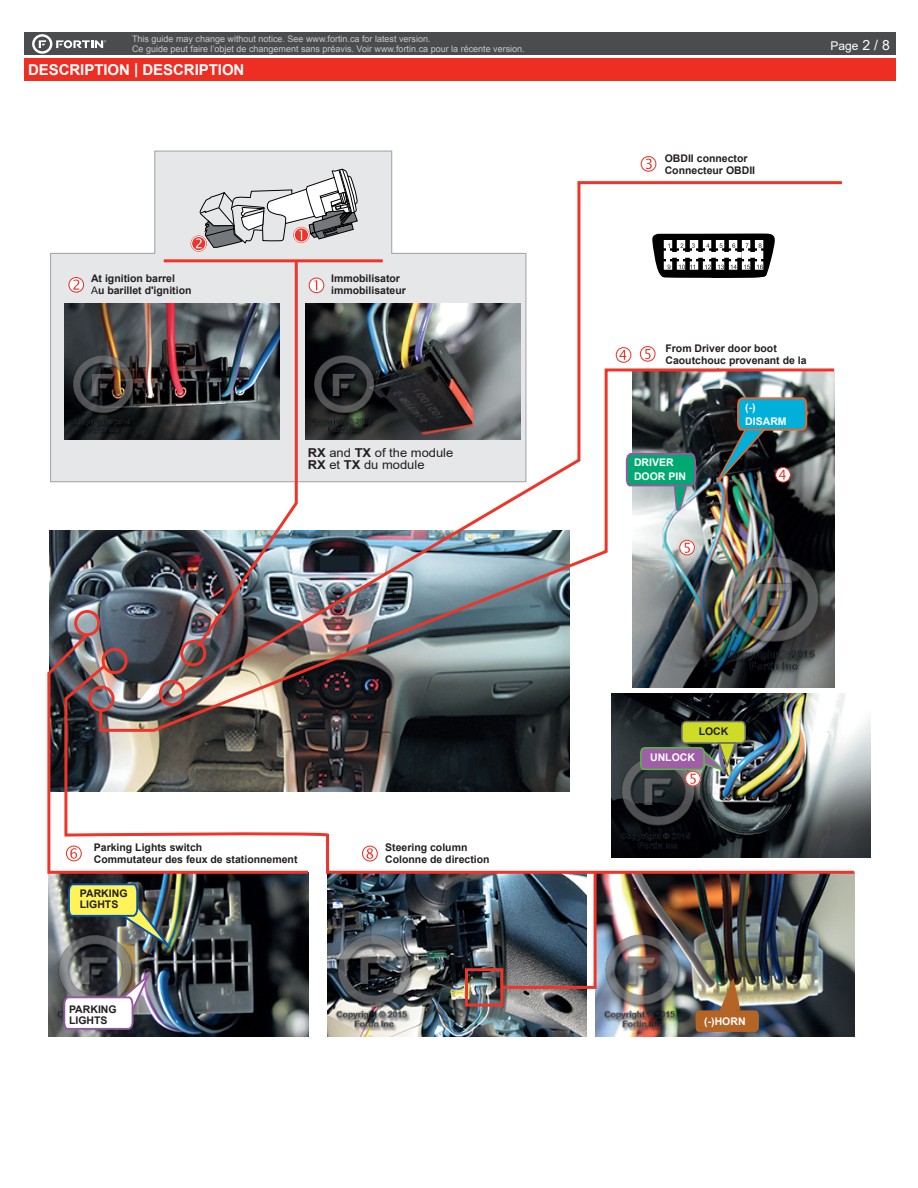
<style>
.page{position:relative;width:918px;height:1188px;background:#fff}
.page>*{position:absolute;margin:0;border:0;box-sizing:border-box;transform-origin:0 0}
.t1{font:700 15px "Arial";letter-spacing:-.005em;color:#fff}
.t2{font:12.3px/12.3px "Arial";color:#231f20;scale:1.06 1}
.t3{font:12px "Arial";color:#fff}
.t4{font:700 10.5px/12px "Arial";color:#231f20}
.t5{font:700 10.5px/14.2px "Arial";color:#fff}
.t6{font:9px/9.8px "Arial";color:#c7c8ca}
.s1{font-weight:400}
.s2{font-weight:700}
.s3{font-size:13.95px}
</style>
<div class="page">
<div style="left:24px;top:33px;width:872px;height:22px;background:#4b4c4d"></div>
<div style="left:24px;top:58px;width:872px;height:23px;background:#ee2e22"></div>
<svg style="left:32px;top:34px;width:74px;height:20px"></svg>
<svg style="left:50px;top:150px;width:343px;height:333px"></svg>
<img style="left:65px;top:303px;width:114px;height:137px">
<img style="left:857px;top:719px;width:13px;height:139px">
<img style="left:49px;top:875px;width:259px;height:162px">
<img style="left:50px;top:531px;width:48px;height:99px">
<svg style="left:641px;top:156px;width:15px;height:16px"></svg>
<svg style="left:68px;top:277px;width:16px;height:16px"></svg>
<svg style="left:191px;top:168px;width:167px;height:12px;background:#dedfe1"></svg>
<hr style="left:164px;top:259px;width:219px;height:3px;background:#ee3529">
<img style="left:62px;top:969px;width:91px;height:62px">
<img style="left:67px;top:882px;width:109px;height:71px">
<img style="left:47px;top:630px;width:51px;height:245px">
<img style="left:98px;top:367px;width:81px;height:295px">
<img style="left:179px;top:180px;width:663px;height:482px">
<div style="left:180px;top:640px;width:26px;height:26px;border:3px solid #ee3529;border-radius:50%"></div>
<div style="left:74px;top:610px;width:26px;height:26px;border:3px solid #ee3529;border-radius:50%"></div>
<svg style="left:716px;top:396px;width:92px;height:88px;background:#315b64"></svg>
<img style="left:595px;top:875px;width:259px;height:162px">
<img style="left:328px;top:875px;width:259px;height:162px">
<img style="left:696px;top:978px;width:63px;height:54px">
<img style="left:63px;top:662px;width:794px;height:213px">
<div style="left:102px;top:648px;width:26px;height:26px;border:3px solid #ee3529;border-radius:50%"></div>
<div style="left:465px;top:968px;width:38px;height:39px;border:3px solid #ee3529"></div>
<svg style="left:499px;top:869px;width:99px;height:121px;background:#61626f"></svg>
<p class="t6" style="left:132px;top:34px;width:394px">This guide may change without notice. See www.fortin.ca for latest version.<br>Ce guide peut faire l’objet de changement sans préavis. Voir www.fortin.ca pour la récente version.</p>
<h1 class="t1" style="left:28px;top:59px;width:218px">DESCRIPTION | DESCRIPTION</h1>
<p class="t4" style="left:91px;top:273px;width:102px">At ignition barrel<br><span class="s1">A</span>u barillet d'ignition</p>
<p class="t4" style="left:331px;top:273px;width:76px">Immobilisator immobilisateur</p>
<p class="t2" style="left:308px;top:446px;width:139px"><span class="s2">RX</span> and <span class="s2">TX</span> of the module<br><span class="s2">RX</span> et <span class="s2">TX</span> du module</p>
<p class="t4" style="left:94px;top:841px;width:205px;line-height:12.6px">Parking Lights switch<br>Commutateur des feux de stationnement</p>
<p class="t4" style="left:80px;top:888px;width:49px;line-height:10.8px">PARKING<br>LIGHTS</p>
<p class="t4" style="left:69px;top:1004px;width:49px;line-height:10.8px">PARKING<br>LIGHTS</p>
<p class="t4" style="left:385px;top:841px;width:106px;line-height:12.6px">Steering column<br>Colonne de direction</p>
<p class="t4" style="left:665px;top:152px;width:92px">OBDII connector<br>Connecteur OBDII</p>
<p class="t3" style="left:831px;top:38px;width:61px">Page <span class="s3">2 / 8</span></p>
<p class="t4" style="left:665px;top:343px;width:143px">From Driver door boot<br>Caoutchouc provenant de la</p>
<p class="t5" style="left:634px;top:456px;width:53px">DRIVER<br>DOOR PIN</p>
<p class="t5" style="left:745px;top:400px;width:43px">(-)<br>DISARM</p>
<p class="t4" style="left:699px;top:725px;width:31px">LOCK</p>
<p class="t5" style="left:650px;top:750px;width:46px">UNLOCK</p>
<p class="t5" style="left:704px;top:1014px;width:43px">(-)HORN</p>
</div>
